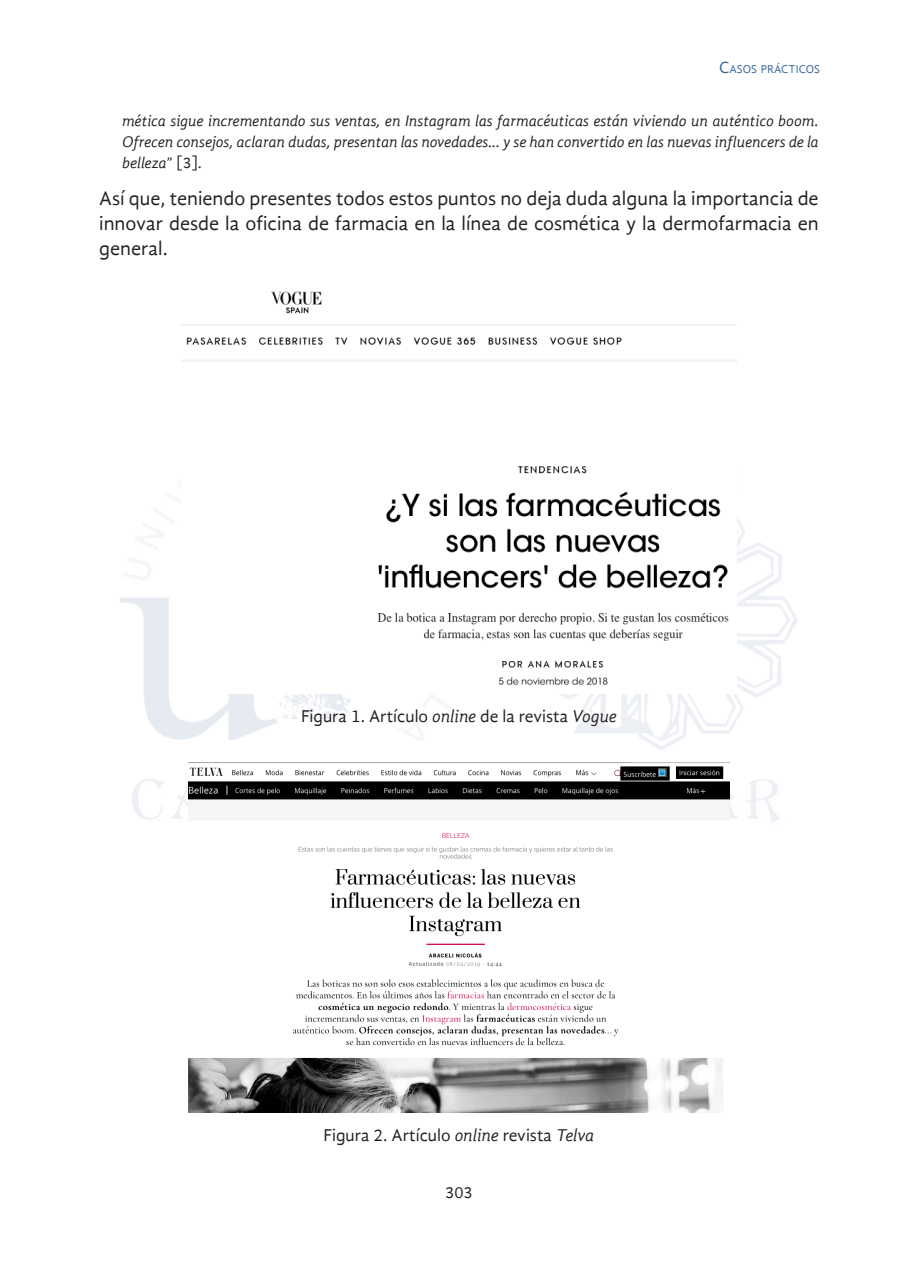
<style>
.page{position:relative;width:918px;height:1265px;background:#fff}
.page>*{position:absolute;margin:0;border:0;box-sizing:border-box;transform-origin:0 0}
.t1{font:20.12px/24.7px "Gandhi Sans";color:#231f20;text-align:justify}
.t2{font:17.5px "Gandhi Sans";color:#231f20}
.t3{font:16.62px "Gandhi Sans";color:#231f20}
.t4{font:italic 15.75px/21px "Gandhi Sans";letter-spacing:-.005em;color:#231f20;text-align:justify}
.t5{font:11.72px "Gandhi Sans";color:#35699a}
.s1{font-size:16.62px}
.s2{font-style:normal}
.s3{font-style:italic}
</style>
<div class="page">
<img style="left:119px;top:482px;width:679px;height:341px">
<img style="left:182px;top:291px;width:554px;height:403px">
<img style="left:189px;top:763px;width:540px;height:350px">
<p class="t5" style="left:719px;top:62px;width:102px"><span class="s1">C</span>ASOS PRÁCTICOS</p>
<p class="t4" style="left:122px;top:110px;width:698px">mética sigue incrementando sus ventas, en Instagram las farmacéuticas están viviendo un auténtico boom.<br>Ofrecen consejos, aclaran dudas, presentan las novedades... y se han convertido en las nuevas influencers de la belleza<span class="s2">” [3].</span></p>
<p class="t1" style="left:99px;top:186px;width:721px">Así que, teniendo presentes todos estos puntos no deja duda alguna la importancia de innovar desde la oficina de farmacia en la línea de cosmética y la dermofarmacia en general.</p>
<p class="t2" style="left:301px;top:706px;width:317px">Figura 1. Artículo <span class="s3">online</span> de la revista <span class="s3">Vogue</span></p>
<p class="t2" style="left:324px;top:1125px;width:272px">Figura 2. Artículo <span class="s3">online</span> revista <span class="s3">Telva</span></p>
<p class="t3" style="left:445px;top:1183px;width:29px">303</p>
</div>
